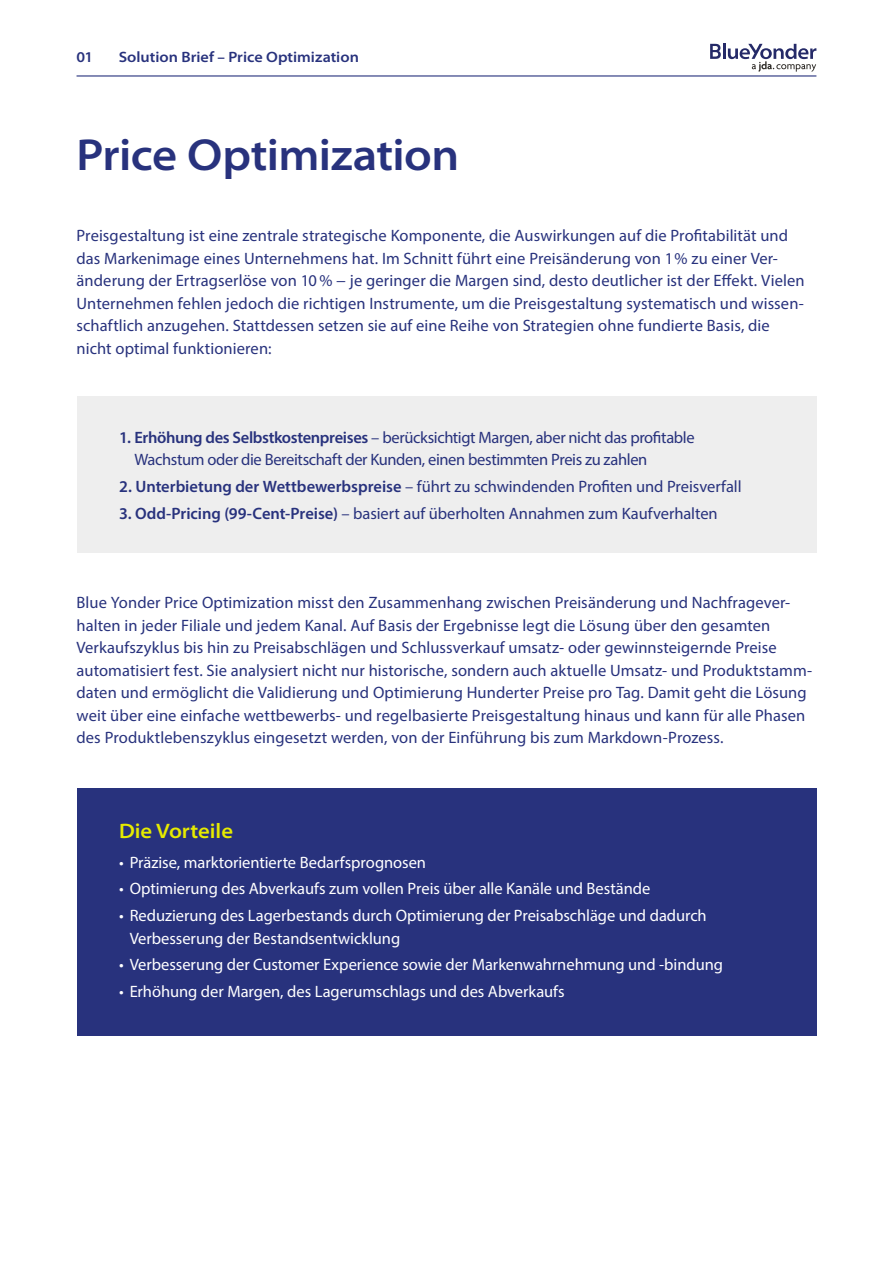
<style>
.page{position:relative;width:893px;height:1263px;background:#fff}
.page>*{position:absolute;margin:0;border:0;box-sizing:border-box;transform-origin:0 0}
.t1{font:600 semi-expanded 45px "Myriad Pro";letter-spacing:-.015em;color:#28327d}
.t2{font:600 semi-expanded 21px "Myriad Pro";color:#e6eb00}
.t3{font:16.5px/22.5px "Myriad Pro";letter-spacing:.005em;color:#28327d}
.t4{font:16.5px/22.5px "Myriad Pro";letter-spacing:-.005em;color:#fff}
.t5{font:16.5px/22.5px "Myriad Pro";letter-spacing:-.025em;color:#28327d}
.t6{font:600 semi-expanded 15px "Myriad Pro";color:#28327d}
.s1{font-weight:600}
</style>
<div class="page">
<hr style="left:77px;top:75px;width:739px;height:2px;background:#28327d">
<div style="left:77px;top:788px;width:739px;height:247px;background:#28327d"></div>
<div style="left:77px;top:396px;width:739px;height:157px;background:#eee"></div>
<svg style="left:710px;top:44px;width:106px;height:28px"></svg>
<p class="t6" style="left:77px;top:49px;width:18px">01</p>
<p class="t6" style="left:119px;top:49px;width:242px">Solution Brief – Price Optimization</p>
<h1 class="t1" style="left:77px;top:130px;width:384px">Price Optimization</h1>
<p class="t3" style="left:77px;top:224px;width:730px">Preisgestaltung ist eine zentrale strategische Komponente, die Auswirkungen auf die Profitabilität und das Markenimage eines Unternehmens hat. Im Schnitt führt eine Preisänderung von 1% zu einer Ver&shy;änderung der Ertragserlöse von 10% − je geringer die Margen sind, desto deutlicher ist der Effekt. Vielen Unternehmen fehlen jedoch die richtigen Instrumente, um die Preisgestaltung systematisch und wissen&shy;schaftlich anzugehen. Stattdessen setzen sie auf eine Reihe von Strategien ohne fundierte Basis, die nicht optimal funktionieren:</p>
<p class="t5" style="left:134px;top:426px;width:562px;text-indent:-15px"><span class="s1">1. Erhöhung des Selbstkostenpreises</span> – berücksichtigt Margen, aber nicht das profitable<br>Wachstum oder die Bereitschaft der Kunden, einen bestimmten Preis zu zahlen</p>
<p class="t3" style="left:119px;top:475px;width:624px"><span class="s1">2. Unterbietung der Wettbewerbspreise</span> – führt zu schwindenden Profiten und Preisverfall</p>
<p class="t3" style="left:119px;top:502px;width:600px"><span class="s1">3. Odd-Pricing (99-Cent-Preise)</span> – basiert auf überholten Annahmen zum Kaufverhalten</p>
<p class="t3" style="left:77px;top:591px;width:737px">Blue Yonder Price Optimization misst den Zusammenhang zwischen Preisänderung und Nachfragever&shy;halten in jeder Filiale und jedem Kanal. Auf Basis der Ergebnisse legt die Lösung über den gesamten Verkaufszyklus bis hin zu Preisabschlägen und Schlussverkauf umsatz- oder gewinnsteigernde Preise automatisiert fest. Sie analysiert nicht nur historische, sondern auch aktuelle Umsatz- und Produktstamm&shy;daten und ermöglicht die Validierung und Optimierung Hunderter Preise pro Tag. Damit geht die Lösung weit über eine einfache wettbewerbs- und regelbasierte Preisgestaltung hinaus und kann für alle Phasen des Produktlebenszyklus eingesetzt werden, von der Einführung bis zum Markdown-Prozess.</p>
<p class="t2" style="left:119px;top:819px;width:115px">Die Vorteile</p>
<p class="t4" style="left:119px;top:851px;width:309px">• Präzise, marktorientierte Bedarfsprognosen</p>
<p class="t4" style="left:119px;top:877px;width:533px">• Optimierung des Abverkaufs zum vollen Preis über alle Kanäle und Bestände</p>
<p class="t4" style="left:130px;top:904px;width:579px;text-indent:-11px">• Reduzierung des Lagerbestands durch Optimierung der Preisabschläge und dadurch<br>Verbesserung der Bestandsentwicklung</p>
<p class="t4" style="left:119px;top:953px;width:605px">• Verbesserung der Customer Experience sowie der Markenwahrnehmung und -bindung</p>
<p class="t4" style="left:119px;top:980px;width:447px">• Erhöhung der Margen, des Lagerumschlags und des Abverkaufs</p>
</div>
